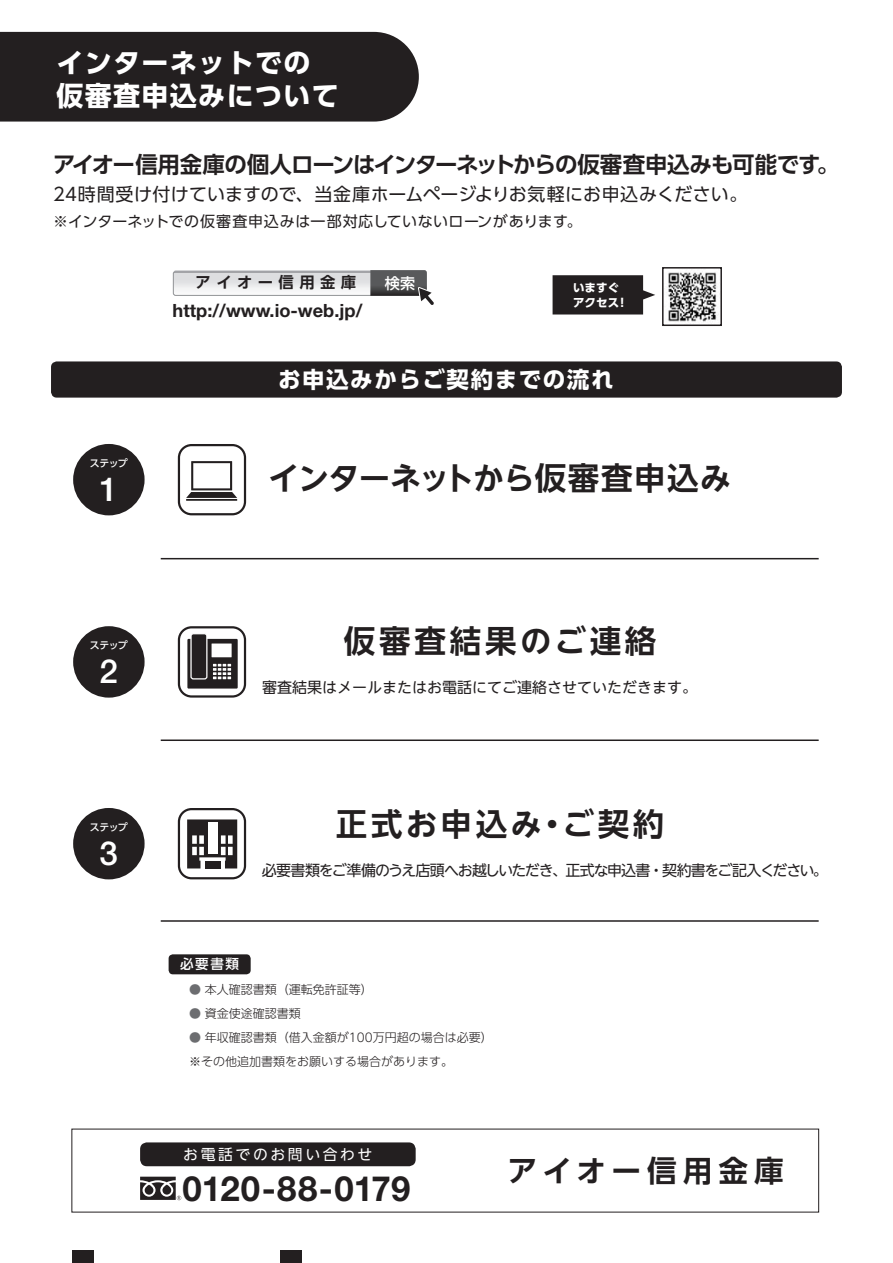
<style>
.page{position:relative;width:893px;height:1263px;background:#fff}
.page>*{position:absolute;margin:0;border:0;box-sizing:border-box;transform-origin:0 0}
.t1{font:700 34.8px "Helvetica Neue LT Std";color:#231f20}
.t2{font:500 33.15px "Helvetica Neue LT Std";color:#fff}
.t3{font:700 31.5px "UD Shin Go NT Pro De";letter-spacing:-.015em;color:#231f20}
.t4{font:700 31.5px "UD Shin Go NT Pro De";letter-spacing:.09em;color:#231f20}
.t5{font:700 31.5px "UD Shin Go NT Pro De";letter-spacing:.12em;color:#231f20}
.t6{font:700 29.7px "UD Shin Go Pro De";letter-spacing:.2em;color:#231f20}
.t7{font:700 27px/33px "UD Shin Go Pro";letter-spacing:.05em;color:#fff}
.t8{font:700 22.5px "UD Shin Go Pro De";letter-spacing:-.04em;color:#231f20}
.t9{font:700 22.5px "UD Shin Go Pro";letter-spacing:.07em;color:#fff}
.t10{font:700 18.3px "Helvetica Neue LT Std";color:#231f20}
.t11{font:18px "UD Shin Go Pro";letter-spacing:.01em;color:#231f20}
.t12{font:700 15.45px "UD Shin Go Pro De";letter-spacing:.35em;color:#231f20}
.t13{font:500 15.15px "UD Shin Go Pro";color:#fff}
.t14{font:15px "UD Shin Go NT Pro";letter-spacing:-.075em;color:#231f20}
.t15{font:15px "UD Shin Go Pro";letter-spacing:.025em;color:#231f20}
.t16{font:15px "UD Shin Go NT Pro";color:#231f20}
.t17{font:14.85px "UD Shin Go NT Pro";letter-spacing:.175em;color:#fff}
.t18{font:500 13.5px "UD Shin Go Pro";color:#fff}
.t19{font:300 12px/24px "UD Shin Go Pro";color:#231f20}
.t20{font:700 11.55px/15.3px "UD Shin Go Pro";color:#fff}
.t21{font:500 9.9px "UD Shin Go Pro";letter-spacing:-.055em;color:#fff}
.s1{color:#6c6d70}
</style>
<div class="page">
<div style="left:0;top:32px;width:419px;height:90px;background:#231f20"></div>
<svg style="left:186px;top:461px;width:51px;height:40px"></svg>
<div style="left:178px;top:444px;width:68px;height:71px;border:2px solid #231f20;border-radius:13px"></div>
<div style="left:178px;top:626px;width:68px;height:72px;border:2px solid #231f20;border-radius:13px"></div>
<svg style="left:187px;top:639px;width:51px;height:49px"></svg>
<div style="left:191px;top:634px;width:16px;height:45px;background:#231f20;border-radius:2px"></div>
<div style="left:190px;top:633px;width:17px;height:46px;border:1px solid #fff;border-radius:2px"></div>
<svg style="left:187px;top:819px;width:50px;height:49px"></svg>
<div style="left:208px;top:823px;width:9px;height:31px;background:#fff"></div>
<div style="left:178px;top:808px;width:68px;height:71px;border:2px solid #231f20;border-radius:13px"></div>
<svg style="left:553px;top:275px;width:102px;height:39px;background:#3a3738"></svg>
<div style="left:51px;top:361px;width:791px;height:37px;background:#231f20;border-radius:6px"></div>
<div style="left:73px;top:444px;width:72px;height:71px;background:#231f20;border-radius:50%"></div>
<div style="left:73px;top:626px;width:72px;height:72px;background:#231f20;border-radius:50%"></div>
<div style="left:73px;top:808px;width:72px;height:71px;background:#231f20;border-radius:50%"></div>
<hr style="left:161px;top:558px;width:658px;height:1px;background:#231f20">
<div style="left:169px;top:954px;width:82px;height:20px;background:#231f20;border-radius:4px"></div>
<hr style="left:161px;top:739px;width:658px;height:2px;background:#231f20">
<hr style="left:161px;top:920px;width:658px;height:2px;background:#231f20">
<div style="left:140px;top:1142px;width:276px;height:24px;background:#231f20;border-radius:7px"></div>
<svg style="left:140px;top:1177px;width:41px;height:23px"></svg>
<svg style="left:173px;top:270px;width:261px;height:35px"></svg>
<img style="left:668px;top:271px;width:51px;height:51px">
<div style="left:662px;top:267px;width:60px;height:59px;border:2px solid #231f20"></div>
<div style="left:72px;top:1250px;width:22px;height:13px;background:#231f20"></div>
<div style="left:281px;top:1250px;width:21px;height:13px;background:#231f20"></div>
<h3 class="t7" style="left:57px;top:46px;width:284px">インターネットでの仮審査申込みについて</h3>
<h3 class="t8" style="left:53px;top:146px;width:769px">アイオー信用金庫の個人ローンはインターネットからの仮審査申込みも可能です</h3>
<h3 class="t8" style="left:817px;top:146px;width:24px">。</h3>
<h3 class="t11" style="left:53px;top:180px;width:696px">24時間受け付けていますので、当金庫ホームページよりお気軽にお申込みください。</h3>
<p class="t15" style="left:53px;top:209px;width:530px">※インターネットでの仮審査申込みは一部対応していないローンがあります。</p>
<p class="t12" style="left:196px;top:270px;width:162px">アイオー信用金庫</p>
<h3 class="t10" style="left:173px;top:299px;width:191px">http://www i o. -web j p. /</h3>
<p class="t13" style="left:385px;top:271px;width:32px">検索</p>
<p class="t20" style="left:616px;top:279px;width:13px;text-indent:-43px">いますぐ!</p>
<p class="t20" style="left:573px;top:295px;width:48px">アクセス</p>
<p class="t21" style="left:90px;top:455px;width:39px">ステップ</p>
<h2 class="t2" style="left:100px;top:470px;width:20px">1</h2>
<p class="t21" style="left:90px;top:637px;width:39px">ステップ</p>
<h2 class="t2" style="left:100px;top:652px;width:20px">2</h2>
<p class="t21" style="left:90px;top:819px;width:39px">ステップ</p>
<h2 class="t2" style="left:100px;top:834px;width:20px">3</h2>
<h3 class="t9" style="left:278px;top:361px;width:337px">お申込みからご契約までの流れ</h3>
<h3 class="t3" style="left:268px;top:452px;width:465px">インターネットから仮審査申込み</h3>
<h3 class="t5" style="left:344px;top:616px;width:314px">仮審査結果のご連絡</h3>
<p class="t16" style="left:262px;top:676px;width:436px">審査結果はメールまたはお電話にてご連絡させていただきます。</p>
<h3 class="t4" style="left:336px;top:798px;width:208px">正式お申込み</h3>
<h3 class="t4" style="left:537px;top:798px;width:33px">・</h3>
<h3 class="t4" style="left:562px;top:798px;width:104px">ご契約</h3>
<p class="t14" style="left:262px;top:858px;width:568px">必要書類をご準備のうえ店頭へお越しいただき、正式な申込書・契約書をご記入ください。</p>
<p class="t18" style="left:180px;top:953px;width:60px">必要書類</p>
<p class="t19" style="left:189px;top:977px;width:185px"><span class="s1">●</span> 本人確認書類（運転免許証等(</p>
<p class="t19" style="left:189px;top:1001px;width:113px"><span class="s1">●</span> 資金使途確認書類</p>
<p class="t19" style="left:189px;top:1025px;width:305px"><span class="s1">●</span> 年収確認書類（借入金額が100万円超の場合は必要( ※その他追加書類をお願いする場合があります。</p>
<p class="t17" style="left:183px;top:1142px;width:191px">お電話でのお問い合わせ</p>
<h1 class="t1" style="left:183px;top:1167px;width:229px">0120-88-0179</h1>
<h3 class="t6" style="left:508px;top:1147px;width:277px">アイオー信用金庫</h3>
</div>
